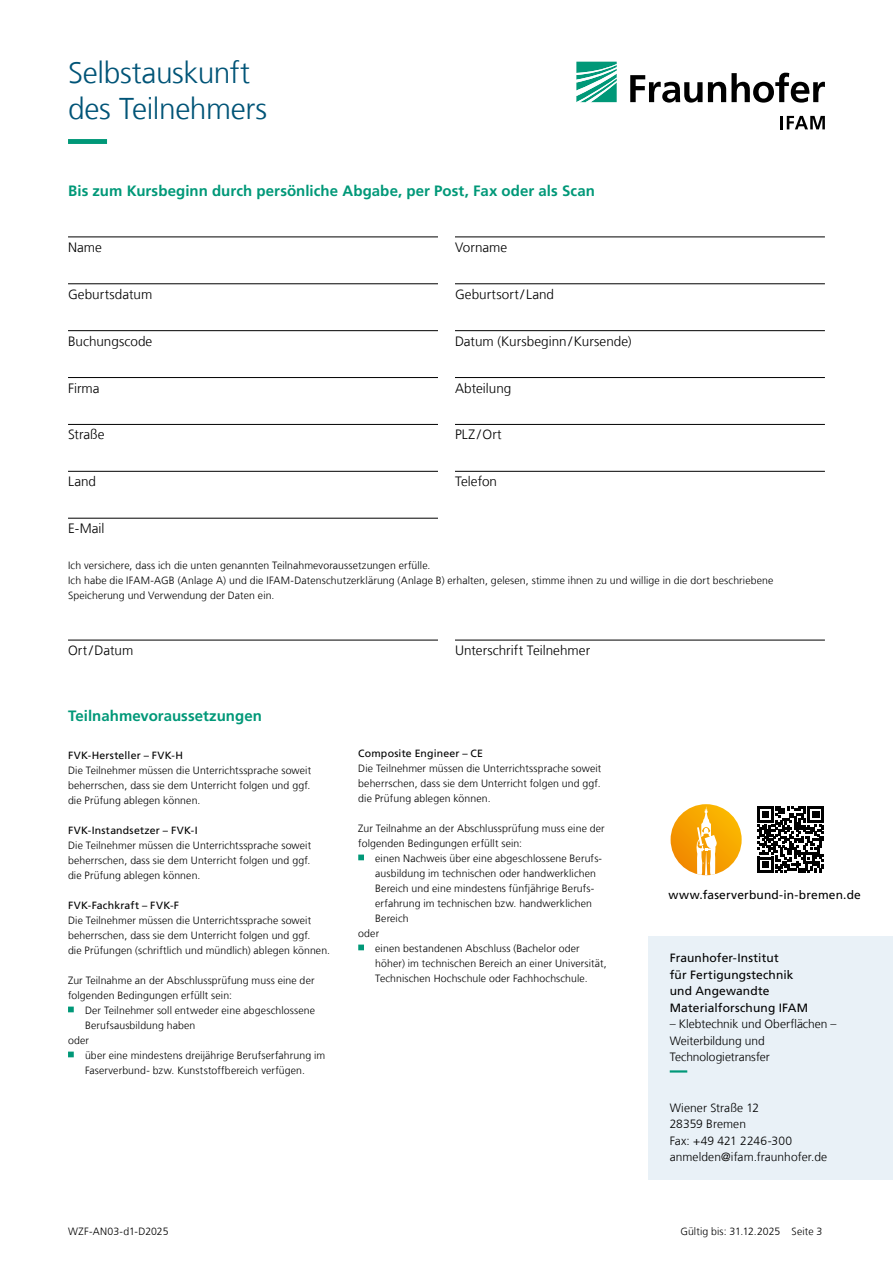
<style>
.page{position:relative;width:893px;height:1263px;background:#fff}
.page>*{position:absolute;margin:0;border:0;box-sizing:border-box;transform-origin:0 0}
.t1{font:300 30px/36px "Frutiger LT Com";letter-spacing:-.015em;color:#005477}
.t2{font:700 15px "Frutiger LT Com";letter-spacing:.005em;color:#009878}
.t3{font:300 13.5px "Frutiger LT Com";color:#000}
.t4{font:300 12px/16.5px "Frutiger LT Com";color:#000}
.t5{font:12px/16.5px "Frutiger LT Com";letter-spacing:.015em;color:#000}
.t6{font:300 10.5px/15px "Frutiger LT Com";letter-spacing:.01em;color:#000}
.t7{font:10.5px "Frutiger LT Com";letter-spacing:.02em;color:#000}
</style>
<div class="page">
<hr style="left:68px;top:237px;width:370px;height:1px;background:#000">
<hr style="left:68px;top:283px;width:370px;height:1px;background:#000">
<hr style="left:68px;top:330px;width:370px;height:1px;background:#000">
<hr style="left:68px;top:377px;width:370px;height:1px;background:#000">
<hr style="left:68px;top:424px;width:370px;height:1px;background:#000">
<hr style="left:68px;top:471px;width:370px;height:1px;background:#000">
<hr style="left:68px;top:518px;width:370px;height:1px;background:#000">
<hr style="left:455px;top:237px;width:370px;height:1px;background:#000">
<hr style="left:455px;top:283px;width:370px;height:1px;background:#000">
<hr style="left:455px;top:330px;width:370px;height:1px;background:#000">
<hr style="left:455px;top:377px;width:370px;height:1px;background:#000">
<hr style="left:455px;top:424px;width:370px;height:1px;background:#000">
<hr style="left:455px;top:471px;width:370px;height:1px;background:#000">
<svg style="left:68px;top:1006px;width:6px;height:6px"></svg>
<svg style="left:68px;top:1051px;width:6px;height:6px"></svg>
<hr style="left:68px;top:640px;width:370px;height:1px;background:#000">
<hr style="left:455px;top:640px;width:370px;height:1px;background:#000">
<svg style="left:576px;top:62px;width:41px;height:40px"></svg>
<svg style="left:630px;top:73px;width:195px;height:30px"></svg>
<svg style="left:780px;top:116px;width:45px;height:13px"></svg>
<svg style="left:68px;top:139px;width:39px;height:5px"></svg>
<svg style="left:358px;top:854px;width:6px;height:6px"></svg>
<svg style="left:358px;top:944px;width:6px;height:6px"></svg>
<div style="left:648px;top:936px;width:245px;height:244px;background:#e9f1f7"></div>
<svg style="left:670px;top:1070px;width:18px;height:2px"></svg>
<svg style="left:671px;top:804px;width:71px;height:71px;background:#f6a204"></svg>
<svg style="left:696px;top:807px;width:21px;height:68px"></svg>
<svg style="left:757px;top:806px;width:67px;height:67px"></svg>
<h1 class="t1" style="left:68px;top:54px;width:201px">Selbstauskunft des Teilnehmers</h1>
<h2 class="t2" style="left:68px;top:181px;width:528px">Bis zum Kursbeginn durch persönliche Abgabe, per Post, Fax oder als Scan</h2>
<p class="t3" style="left:68px;top:239px;width:35px">Name</p>
<p class="t3" style="left:68px;top:286px;width:86px">Geburtsdatum</p>
<p class="t3" style="left:68px;top:333px;width:86px">Buchungscode</p>
<p class="t3" style="left:68px;top:380px;width:33px">Firma</p>
<p class="t3" style="left:68px;top:426px;width:38px">Straße</p>
<p class="t3" style="left:68px;top:473px;width:30px">Land</p>
<p class="t3" style="left:68px;top:520px;width:38px">E-Mail</p>
<p class="t3" style="left:455px;top:239px;width:54px">Vorname</p>
<p class="t3" style="left:455px;top:286px;width:101px">Geburtsort/ Land</p>
<p class="t3" style="left:455px;top:333px;width:178px">Datum (Kursbeginn/Kursende)</p>
<p class="t3" style="left:455px;top:380px;width:58px">Abteilung</p>
<p class="t3" style="left:455px;top:426px;width:48px">PLZ/Ort</p>
<p class="t3" style="left:455px;top:473px;width:44px">Telefon</p>
<p class="t6" style="left:68px;top:558px;width:707px">Ich versichere, dass ich die unten genannten Teilnahmevoraussetzungen erfülle.<br>Ich habe die IFAM-AGB (Anlage A) und die IFAM-Datenschutzerklärung (Anlage B) erhalten, gelesen, stimme ihnen zu und willige in die dort beschriebene<br>Speicherung und Verwendung der Daten ein.</p>
<p class="t3" style="left:68px;top:642px;width:67px">Ort/Datum</p>
<p class="t3" style="left:455px;top:642px;width:137px">Unterschrift Teilnehmer</p>
<h2 class="t2" style="left:68px;top:706px;width:196px">Teilnahmevoraussetzungen</h2>
<p class="t7" style="left:68px;top:749px;width:117px">FVK-Hersteller – FVK-H</p>
<p class="t6" style="left:68px;top:762px;width:245px;text-align:justify">Die Teilnehmer müssen die Unterrichtssprache soweit beherrschen, dass sie dem Unterricht folgen und ggf. die Prüfung ablegen können.</p>
<p class="t7" style="left:68px;top:824px;width:131px">FVK-Instandsetzer – FVK-I</p>
<p class="t6" style="left:68px;top:837px;width:245px;text-align:justify">Die Teilnehmer müssen die Unterrichtssprache soweit beherrschen, dass sie dem Unterricht folgen und ggf. die Prüfung ablegen können.</p>
<p class="t7" style="left:68px;top:899px;width:113px">FVK-Fachkraft – FVK-F</p>
<p class="t6" style="left:68px;top:912px;width:264px">Die Teilnehmer müssen die Unterrichtssprache soweit beherrschen, dass sie dem Unterricht folgen und ggf.<br>die Prüfungen (schriftlich und mündlich) ablegen können.</p>
<p class="t6" style="left:68px;top:973px;width:248px">Zur Teilnahme an der Abschlussprüfung muss eine der folgenden Bedingungen erfüllt sein:</p>
<p class="t6" style="left:85px;top:1003px;width:231px">Der Teilnehmer soll entweder eine abgeschlossene</p>
<p class="t6" style="left:85px;top:1018px;width:112px">Berufsausbildung haben</p>
<p class="t6" style="left:68px;top:1033px;width:22px">oder</p>
<p class="t6" style="left:85px;top:1048px;width:242px">über eine mindestens dreijährige Berufserfahrung im</p>
<p class="t6" style="left:85px;top:1063px;width:222px">Faserverbund- bzw. Kunststoffbereich verfügen.</p>
<p class="t7" style="left:358px;top:747px;width:126px">Composite Engineer – CE</p>
<p class="t6" style="left:358px;top:760px;width:245px;text-align:justify">Die Teilnehmer müssen die Unterrichtssprache soweit beherrschen, dass sie dem Unterricht folgen und ggf. die Prüfung ablegen können.</p>
<p class="t6" style="left:358px;top:820px;width:248px">Zur Teilnahme an der Abschlussprüfung muss eine der folgenden Bedingungen erfüllt sein:</p>
<p class="t6" style="left:375px;top:850px;width:228px">einen Nachweis über eine abgeschlossene Berufs-</p>
<p class="t6" style="left:375px;top:865px;width:222px">ausbildung im technischen oder handwerklichen</p>
<p class="t6" style="left:375px;top:880px;width:221px">Bereich und eine mindestens fünfjährige Berufs-</p>
<p class="t6" style="left:375px;top:895px;width:218px">erfahrung im technischen bzw. handwerklichen</p>
<p class="t6" style="left:375px;top:911px;width:35px">Bereich</p>
<p class="t6" style="left:358px;top:926px;width:22px">oder</p>
<p class="t6" style="left:375px;top:941px;width:206px">einen bestandenen Abschluss (Bachelor oder</p>
<p class="t6" style="left:375px;top:956px;width:233px">höher) im technischen Bereich an einer Universität,</p>
<p class="t6" style="left:375px;top:971px;width:214px">Technischen Hochschule oder Fachhochschule.</p>
<p class="t5" style="left:669px;top:886px;width:194px">www.faserverbund-in-bremen.de</p>
<p class="t5" style="left:670px;top:950px;width:140px">Fraunhofer-Institut<br>für Fertigungstechnik und Angewandte<br>Materialforschung IFAM</p>
<p class="t4" style="left:670px;top:1016px;width:168px">– Klebtechnik und Oberflächen –<br>Weiterbildung und<br>Technologietransfer</p>
<p class="t4" style="left:670px;top:1099px;width:159px">Wiener Straße 12<br>28359 Bremen<br>Fax: +49 421 2246-300 anmelden@ifam.fraunhofer.de</p>
<p class="t6" style="left:68px;top:1224px;width:102px">WZF-AN03-d1-D2025</p>
<p class="t6" style="left:680px;top:1224px;width:144px">Gültig bis: 31.12.2025 Seite 3</p>
</div>
